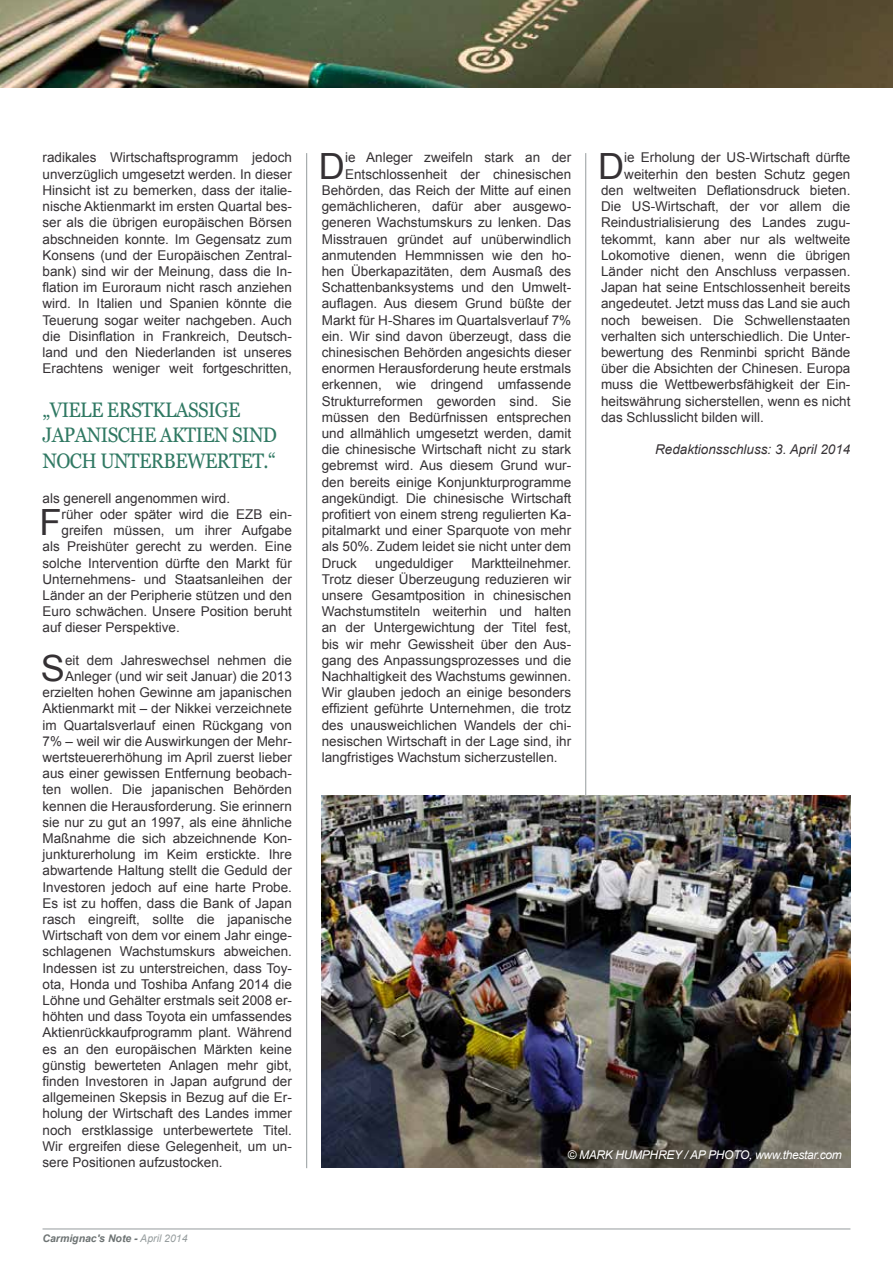
<style>
.page{position:relative;width:893px;height:1263px;background:#fff}
.page>*{position:absolute;margin:0;border:0;box-sizing:border-box;transform-origin:0 0}
.t1{font:36.15px "Arial";color:#353134}
.t2{font:21px/25.2px "Georgia";letter-spacing:-.03em;color:#307963;scale:.9 1}
.t3{font:13.5px/16.2px "Arial";color:#353134;text-align:justify}
.t4{font:italic 13.5px "Arial";color:#353134}
.t5{font:italic 12px "Arial";letter-spacing:-.025em;color:#fff}
.t6{font:italic 700 10.5px "Arial";color:#6d7373}
.s1{font-weight:400;color:#959c9d}
</style>
<div class="page">
<hr style="left:585px;top:153px;width:1px;height:1015px;background:#959c9d">
<hr style="left:306px;top:153px;width:1px;height:1015px;background:#959c9d">
<hr style="left:43px;top:1229px;width:807px;height:1px;background:#959c9d">
<img style="left:0;top:0;width:893px;height:87px">
<img style="left:322px;top:795px;width:528px;height:373px">
<p class="t3" style="left:43px;top:150px;width:251px">radikales Wirtschaftsprogramm jedoch unverzüglich umgesetzt werden. In dieser Hinsicht ist zu bemerken, dass der italie&shy;nische Aktienmarkt im ersten Quartal bes&shy;ser als die übrigen europäischen Börsen abschneiden konnte. Im Gegensatz zum Konsens (und der Europäischen Zentral&shy;bank) sind wir der Meinung, dass die In&shy;flation im Euroraum nicht rasch anziehen wird. In Italien und Spanien könnte die Teuerung sogar weiter nachgeben. Auch die Disinflation in Frankreich, Deutsch&shy;land und den Niederlanden ist unseres Erachtens weniger weit fortgeschritten,</p>
<h2 class="t2" style="left:43px;top:396px;width:262px">„VIELE ERSTKLASSIGE<br>JAPANISCHE AKTIEN SIND<br>NOCH UNTERBEWERTET.“</h2>
<p class="t3" style="left:43px;top:490px;width:189px">als generell angenommen wird.</p>
<h1 class="t1" style="left:40px;top:499px;width:24px">F</h1>
<p class="t3" style="left:62px;top:506px;width:232px">rüher oder später wird die EZB ein-</p>
<p class="t3" style="left:62px;top:522px;width:232px">greifen müssen, um ihrer Aufgabe</p>
<p class="t3" style="left:43px;top:539px;width:251px">als Preishüter gerecht zu werden. Eine</p>
<p class="t3" style="left:43px;top:555px;width:251px">solche Intervention dürfte den Markt für</p>
<p class="t3" style="left:43px;top:571px;width:251px">Unternehmens- und Staatsanleihen der</p>
<p class="t3" style="left:43px;top:587px;width:251px">Länder an der Peripherie stützen und den</p>
<p class="t3" style="left:43px;top:603px;width:251px">Euro schwächen. Unsere Position beruht</p>
<p class="t3" style="left:43px;top:620px;width:139px">auf dieser Perspektive.</p>
<h1 class="t1" style="left:41px;top:645px;width:26px">S</h1>
<p class="t3" style="left:65px;top:652px;width:228px">eit dem Jahreswechsel nehmen die</p>
<p class="t3" style="left:65px;top:668px;width:228px">Anleger (und wir seit Januar) die 2013</p>
<p class="t3" style="left:43px;top:684px;width:251px">erzielten hohen Gewinne am japanischen</p>
<p class="t3" style="left:43px;top:701px;width:251px">Aktienmarkt mit – der Nikkei verzeichnete</p>
<p class="t3" style="left:43px;top:717px;width:251px">im Quartalsverlauf einen Rückgang von</p>
<p class="t3" style="left:43px;top:733px;width:251px">7% – weil wir die Auswirkungen der Mehr-</p>
<p class="t3" style="left:43px;top:749px;width:251px">wertsteuererhöhung im April zuerst lieber</p>
<p class="t3" style="left:43px;top:765px;width:251px">aus einer gewissen Entfernung beobach-</p>
<p class="t3" style="left:43px;top:782px;width:251px">ten wollen. Die japanischen Behörden</p>
<p class="t3" style="left:43px;top:798px;width:251px">kennen die Herausforderung. Sie erinnern</p>
<p class="t3" style="left:43px;top:814px;width:251px">sie nur zu gut an 1997, als eine ähnliche</p>
<p class="t3" style="left:43px;top:830px;width:251px">Maßnahme die sich abzeichnende Kon-</p>
<p class="t3" style="left:43px;top:846px;width:251px">junkturerholung im Keim erstickte. Ihre</p>
<p class="t3" style="left:43px;top:863px;width:251px">abwartende Haltung stellt die Geduld der</p>
<p class="t3" style="left:43px;top:879px;width:251px">Investoren jedoch auf eine harte Probe.</p>
<p class="t3" style="left:43px;top:895px;width:251px">Es ist zu hoffen, dass die Bank of Japan</p>
<p class="t3" style="left:43px;top:911px;width:251px">rasch eingreift, sollte die japanische</p>
<p class="t3" style="left:43px;top:927px;width:251px">Wirtschaft von dem vor einem Jahr einge-</p>
<p class="t3" style="left:43px;top:944px;width:251px">schlagenen Wachstumskurs abweichen.</p>
<p class="t3" style="left:43px;top:960px;width:251px">Indessen ist zu unterstreichen, dass Toy-</p>
<p class="t3" style="left:43px;top:976px;width:251px">ota, Honda und Toshiba Anfang 2014 die</p>
<p class="t3" style="left:43px;top:992px;width:251px">Löhne und Gehälter erstmals seit 2008 er-</p>
<p class="t3" style="left:43px;top:1008px;width:251px">höhten und dass Toyota ein umfassendes</p>
<p class="t3" style="left:43px;top:1025px;width:251px">Aktienrückkaufprogramm plant. Während</p>
<p class="t3" style="left:43px;top:1041px;width:251px">es an den europäischen Märkten keine</p>
<p class="t3" style="left:43px;top:1057px;width:251px">günstig bewerteten Anlagen mehr gibt,</p>
<p class="t3" style="left:43px;top:1073px;width:251px">finden Investoren in Japan aufgrund der</p>
<p class="t3" style="left:43px;top:1089px;width:251px">allgemeinen Skepsis in Bezug auf die Er-</p>
<p class="t3" style="left:43px;top:1106px;width:251px">holung der Wirtschaft des Landes immer</p>
<p class="t3" style="left:43px;top:1122px;width:251px">noch erstklassige unterbewertete Titel.</p>
<p class="t3" style="left:43px;top:1138px;width:251px">Wir ergreifen diese Gelegenheit, um un-</p>
<p class="t3" style="left:43px;top:1154px;width:182px">sere Positionen aufzustocken.</p>
<p class="t6" style="left:43px;top:1231px;width:147px">Carmignac's Note - <span class="s1">April 2014</span></p>
<h1 class="t1" style="left:319px;top:142px;width:28px">D</h1>
<p class="t3" style="left:345px;top:150px;width:228px">ie Anleger zweifeln stark an der</p>
<p class="t3" style="left:345px;top:166px;width:228px">Entschlossenheit der chinesischen</p>
<p class="t3" style="left:322px;top:182px;width:251px">Behörden, das Reich der Mitte auf einen</p>
<p class="t3" style="left:322px;top:198px;width:251px">gemächlicheren, dafür aber ausgewo-</p>
<p class="t3" style="left:322px;top:215px;width:251px">generen Wachstumskurs zu lenken. Das</p>
<p class="t3" style="left:322px;top:231px;width:251px">Misstrauen gründet auf unüberwindlich</p>
<p class="t3" style="left:322px;top:247px;width:251px">anmutenden Hemmnissen wie den ho-</p>
<p class="t3" style="left:322px;top:263px;width:251px">hen Überkapazitäten, dem Ausmaß des</p>
<p class="t3" style="left:322px;top:279px;width:251px">Schattenbanksystems und den Umwelt-</p>
<p class="t3" style="left:322px;top:296px;width:251px">auflagen. Aus diesem Grund büßte der</p>
<p class="t3" style="left:322px;top:312px;width:251px">Markt für H-Shares im Quartalsverlauf 7%</p>
<p class="t3" style="left:322px;top:328px;width:251px">ein. Wir sind davon überzeugt, dass die</p>
<p class="t3" style="left:322px;top:344px;width:251px">chinesischen Behörden angesichts dieser</p>
<p class="t3" style="left:322px;top:360px;width:251px">enormen Herausforderung heute erstmals</p>
<p class="t3" style="left:322px;top:377px;width:251px">erkennen, wie dringend umfassende</p>
<p class="t3" style="left:322px;top:393px;width:251px">Strukturreformen geworden sind. Sie</p>
<p class="t3" style="left:322px;top:409px;width:251px">müssen den Bedürfnissen entsprechen</p>
<p class="t3" style="left:322px;top:425px;width:251px">und allmählich umgesetzt werden, damit</p>
<p class="t3" style="left:322px;top:441px;width:251px">die chinesische Wirtschaft nicht zu stark</p>
<p class="t3" style="left:322px;top:458px;width:251px">gebremst wird. Aus diesem Grund wur-</p>
<p class="t3" style="left:322px;top:474px;width:251px">den bereits einige Konjunkturprogramme</p>
<p class="t3" style="left:322px;top:490px;width:251px">angekündigt. Die chinesische Wirtschaft</p>
<p class="t3" style="left:322px;top:506px;width:251px">profitiert von einem streng regulierten Ka-</p>
<p class="t3" style="left:322px;top:522px;width:251px">pitalmarkt und einer Sparquote von mehr</p>
<p class="t3" style="left:322px;top:539px;width:251px">als 50%. Zudem leidet sie nicht unter dem</p>
<p class="t3" style="left:322px;top:555px;width:37px">Druck</p>
<p class="t3" style="left:375px;top:555px;width:80px">ungeduldiger</p>
<p class="t3" style="left:322px;top:555px;width:251px;text-indent:150px">Marktteilnehmer.<br>Trotz dieser Überzeugung reduzieren wir unsere Gesamtposition in chinesischen Wachstumstiteln weiterhin und halten an der Untergewichtung der Titel fest, bis wir mehr Gewissheit über den Aus&shy;gang des Anpassungsprozesses und die Nachhaltigkeit des Wachstums gewinnen.<br>Wir glauben jedoch an einige besonders effizient geführte Unternehmen, die trotz des unausweichlichen Wandels der chi&shy;nesischen Wirtschaft in der Lage sind, ihr langfristiges Wachstum sicherzustellen.</p>
<h1 class="t1" style="left:598px;top:142px;width:28px">D</h1>
<p class="t3" style="left:624px;top:150px;width:228px">ie Erholung der US-Wirtschaft dürfte</p>
<p class="t3" style="left:624px;top:166px;width:228px">weiterhin den besten Schutz gegen</p>
<p class="t3" style="left:601px;top:182px;width:251px">den weltweiten Deflationsdruck bieten.</p>
<p class="t3" style="left:601px;top:198px;width:251px">Die US-Wirtschaft, der vor allem die</p>
<p class="t3" style="left:601px;top:215px;width:251px">Reindustrialisierung des Landes zugu-</p>
<p class="t3" style="left:601px;top:231px;width:251px">tekommt, kann aber nur als weltweite</p>
<p class="t3" style="left:601px;top:247px;width:251px">Lokomotive dienen, wenn die übrigen</p>
<p class="t3" style="left:601px;top:263px;width:251px">Länder nicht den Anschluss verpassen.</p>
<p class="t3" style="left:601px;top:279px;width:251px">Japan hat seine Entschlossenheit bereits</p>
<p class="t3" style="left:601px;top:296px;width:251px">angedeutet. Jetzt muss das Land sie auch</p>
<p class="t3" style="left:601px;top:312px;width:251px">noch beweisen. Die Schwellenstaaten</p>
<p class="t3" style="left:601px;top:328px;width:251px">verhalten sich unterschiedlich. Die Unter-</p>
<p class="t3" style="left:601px;top:344px;width:251px">bewertung des Renminbi spricht Bände</p>
<p class="t3" style="left:601px;top:360px;width:251px">über die Absichten der Chinesen. Europa</p>
<p class="t3" style="left:601px;top:377px;width:251px">muss die Wettbewerbsfähigkeit der Ein-</p>
<p class="t3" style="left:601px;top:393px;width:251px">heitswährung sicherstellen, wenn es nicht</p>
<p class="t3" style="left:601px;top:409px;width:164px">das Schlusslicht bilden will.</p>
<p class="t4" style="left:655px;top:441px;width:197px">Redaktionsschluss: 3. April 2014</p>
<p class="t5" style="left:567px;top:1147px;width:276px">© MARK HUMPHREY / AP PHOTO, www.thestar.com</p>
</div>
